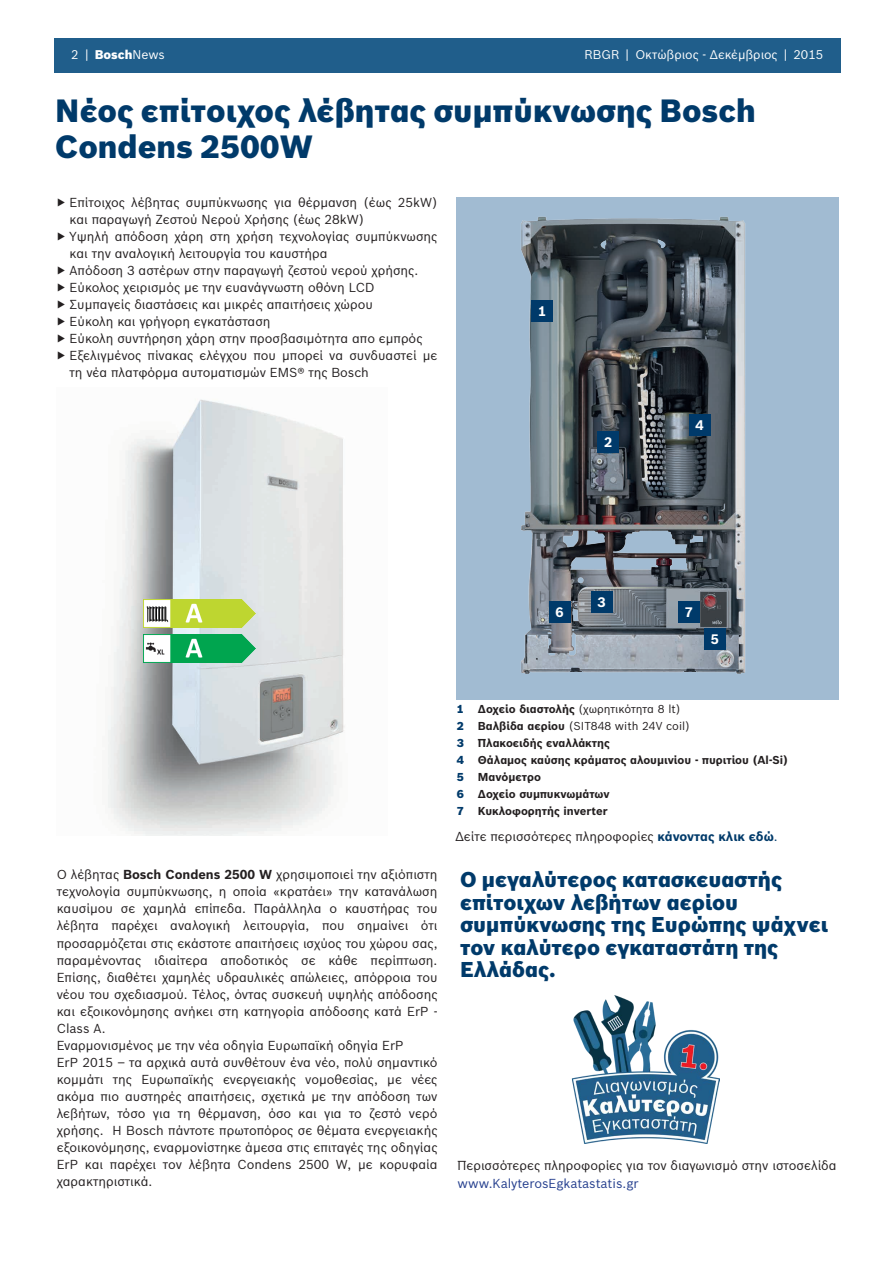
<style>
.page{position:relative;width:893px;height:1263px;background:#fff}
.page>*{position:absolute;margin:0;border:0;box-sizing:border-box;transform-origin:0 0}
.Headline_Black_21_8{font:900 31.5px/35.7px "Bosch Sans";color:#003a6a}
._15_--_Schnittbild_c{font:900 21px/22.5px "Bosch Sans";color:#003a6a}
.t1{font:700 13.5px "Bosch Sans";color:#fff}
.Intro_8_25_4_Black{font:12.75px/17px "Bosch Sans";color:#231f20}
.Intro_8_25_4_Black-2{font:12.75px "Bosch Sans";color:#253f8e}
.t2{font:12.3px "Bosch Sans";color:#fff}
._15_--_Schnittbild_c-2{font:700 11.25px "Bosch Sans";color:#231f20}
._15_--_Schnittbild_c-3{font:11.25px "Bosch Sans";color:#231f20}
.s1{font-weight:900}
.s2{font-weight:700}
.s3{font-weight:900;color:#003a6a}
.s4{font-weight:700;color:#003a6a}
.s5{color:#003a6a}
</style>
<div class="page">
<div style="left:54px;top:38px;width:786px;height:34px;background:#205e8b"></div>
<div style="left:457px;top:198px;width:382px;height:502px;background:#a1bbd2"></div>
<img style="left:456px;top:198px;width:290px;height:502px">
<div style="left:531px;top:300px;width:22px;height:21px;background:#003a6a"></div>
<div style="left:597px;top:432px;width:22px;height:21px;background:#003a6a"></div>
<div style="left:704px;top:629px;width:21px;height:21px;background:#003a6a"></div>
<div style="left:549px;top:602px;width:21px;height:21px;background:#003a6a"></div>
<div style="left:678px;top:602px;width:21px;height:21px;background:#003a6a"></div>
<div style="left:591px;top:591px;width:21px;height:21px;background:#003a6a"></div>
<img style="left:108px;top:399px;width:237px;height:436px">
<img style="left:143px;top:600px;width:112px;height:28px">
<img style="left:143px;top:635px;width:112px;height:28px">
<div style="left:689px;top:414px;width:21px;height:21px;background:#003a6a"></div>
<img style="left:571px;top:995px;width:148px;height:149px">
<p class="t2" style="left:71px;top:46px;width:95px">2 | <span class="s1">Bosch</span>News</p>
<p class="t2" style="left:584px;top:46px;width:240px">RBGR | Οκτώβριος - Δεκέμβριος | 2015</p>
<p class="Headline_Black_21_8" style="left:55px;top:91px;width:702px">Νέος επίτοιχος λέβητας συμπύκνωσης Bosch<br>Condens 2500W</p>
<p class="Intro_8_25_4_Black" style="left:70px;top:193px;width:369px;text-indent:-13px">▶ Επίτοιχος λέβητας συμπύκνωσης για θέρμανση (έως 25kW) και παραγωγή Ζεστού Νερού Χρήσης (έως 28kW)</p>
<p class="Intro_8_25_4_Black" style="left:70px;top:227px;width:369px;text-indent:-13px">▶ Υψηλή απόδοση χάρη στη χρήση τεχνολογίας συμπύκνωσης και την αναλογική λειτουργία του καυστήρα</p>
<p class="Intro_8_25_4_Black" style="left:57px;top:261px;width:363px">▶ Απόδοση 3 αστέρων στην παραγωγή ζεστού νερού χρήσης.</p>
<p class="Intro_8_25_4_Black" style="left:57px;top:278px;width:319px">▶ Εύκολος χειρισμός με την ευανάγνωστη οθόνη LCD</p>
<p class="Intro_8_25_4_Black" style="left:57px;top:295px;width:318px">▶ Συμπαγείς διαστάσεις και μικρές απαιτήσεις χώρου</p>
<p class="Intro_8_25_4_Black" style="left:57px;top:312px;width:215px">▶ Εύκολη και γρήγορη εγκατάσταση</p>
<p class="Intro_8_25_4_Black" style="left:57px;top:329px;width:367px">▶ Εύκολη συντήρηση χάρη στην προσβασιμότητα απο εμπρός</p>
<p class="Intro_8_25_4_Black" style="left:70px;top:346px;width:369px;text-indent:-13px">▶ Εξελιγμένος πίνακας ελέγχου που μπορεί να συνδυαστεί με τη νέα πλατφόρμα αυτοματισμών EMS® της Bosch</p>
<p class="t1" style="left:538px;top:301px;width:10px">1</p>
<p class="t1" style="left:604px;top:432px;width:10px">2</p>
<p class="t1" style="left:695px;top:415px;width:10px">4</p>
<p class="t1" style="left:598px;top:592px;width:10px">3</p>
<p class="t1" style="left:555px;top:602px;width:10px">6</p>
<p class="t1" style="left:685px;top:602px;width:10px">7</p>
<p class="t1" style="left:711px;top:629px;width:10px">5</p>
<p class="Intro_8_25_4_Black" style="left:57px;top:865px;width:382px;text-align:justify">Ο λέβητας <span class="s2">Bosch Condens 2500 W</span> χρησιμοποιεί την αξιόπιστη τεχνολογία συμπύκνωσης, η οποία «κρατάει» την κατανάλωση καυσίμου σε χαμηλά επίπεδα. Παράλληλα ο καυστήρας του λέβητα παρέχει αναλογική λειτουργία, που σημαίνει ότι προσαρμόζεται στις εκάστοτε απαιτήσεις ισχύος του χώρου σας, παραμένοντας ιδιαίτερα αποδοτικός σε κάθε περίπτωση.<br>Επίσης, διαθέτει χαμηλές υδραυλικές απώλειες, απόρροια του νέου του σχεδιασμού. Τέλος, όντας συσκευή υψηλής απόδοσης και εξοικονόμησης ανήκει στη κατηγορία απόδοσης κατά ErP - Class A.</p>
<p class="Intro_8_25_4_Black" style="left:57px;top:1035px;width:348px">Εναρμονισμένος με την νέα οδηγία Ευρωπαϊκή οδηγία ErP</p>
<p class="Intro_8_25_4_Black" style="left:57px;top:1052px;width:382px;text-align:justify">ErP 2015 – τα αρχικά αυτά συνθέτουν ένα νέο, πολύ σημαντικό κομμάτι της Ευρωπαϊκής ενεργειακής νομοθεσίας, με νέες ακόμα πιο αυστηρές απαιτήσεις, σχετικά με την απόδοση των λεβήτων, τόσο για τη θέρμανση, όσο και για το ζεστό νερό χρήσης. Η Bosch πάντοτε πρωτοπόρος σε θέματα ενεργειακής εξοικονόμησης, εναρμονίστηκε άμεσα στις επιταγές της οδηγίας ErP και παρέχει τον λέβητα Condens 2500 W, με κορυφαία χαρακτηριστικά.</p>
<p class="_15_--_Schnittbild_c-3" style="left:457px;top:700px;width:225px"><span class="s3">1</span> <span class="s2">Δοχείο διαστολής</span> (χωρητικότητα 8 lt)</p>
<p class="_15_--_Schnittbild_c-3" style="left:457px;top:717px;width:235px"><span class="s3">2</span> <span class="s2">Βαλβίδα αερίου</span> (SIT848 with 24V coil)</p>
<p class="_15_--_Schnittbild_c-2" style="left:457px;top:734px;width:155px"><span class="s3">3</span> Πλακοειδής εναλλάκτης</p>
<p class="_15_--_Schnittbild_c-2" style="left:457px;top:751px;width:332px"><span class="s3">4</span> Θάλαμος καύσης κράματος αλουμινίου - πυριτίου (Al-Si)</p>
<p class="_15_--_Schnittbild_c-2" style="left:457px;top:769px;width:86px"><span class="s3">5</span> Μανόμετρο</p>
<p class="_15_--_Schnittbild_c-2" style="left:457px;top:786px;width:154px"><span class="s3">6</span> Δοχείο συμπυκνωμάτων</p>
<p class="_15_--_Schnittbild_c-2" style="left:457px;top:803px;width:152px"><span class="s3">7</span> Κυκλοφορητής inverter</p>
<p class="Intro_8_25_4_Black" style="left:455px;top:827px;width:324px">Δείτε περισσότερες πληροφορίες <span class="s4">κάνοντας κλικ εδώ</span><span class="s5">.</span></p>
<p class="_15_--_Schnittbild_c" style="left:460px;top:867px;width:370px">O μεγαλύτερος κατασκευαστής επίτοιχων λεβήτων αερίου συμπύκνωσης της Ευρώπης ψάχνει τον καλύτερο εγκαταστάτη της<br>Ελλάδας.</p>
<p class="Intro_8_25_4_Black" style="left:458px;top:1156px;width:380px">Περισσότερες πληροφορίες για τον διαγωνισμό στην ιστοσελίδα</p>
<p class="Intro_8_25_4_Black-2" style="left:458px;top:1173px;width:183px">www.KalyterosEgkatastatis.gr</p>
</div>
